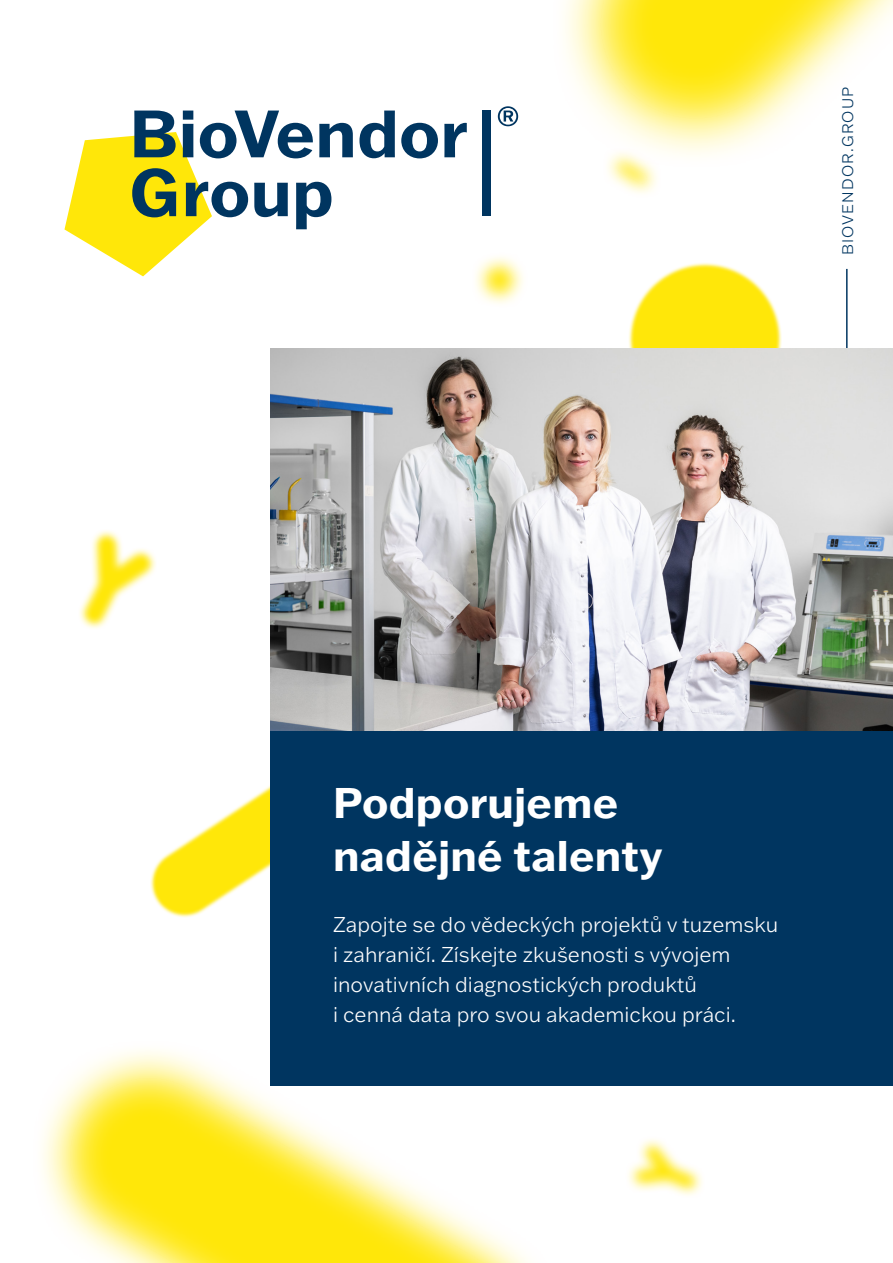
<style>
.page{position:relative;width:893px;height:1263px;background:#fff}
.page>*{position:absolute;margin:0;border:0;box-sizing:border-box;transform-origin:0 0}
.t1{font:700 42px/52.5px "Franklin Gothic ATF";letter-spacing:.005em;color:#fff}
.t2{font:300 21px/30px "Franklin Gothic ATF";color:#fff}
.t3{font:300 15px "Franklin Gothic ATF";letter-spacing:.08em;color:#003560}
</style>
<div class="page">
<svg style="left:150px;top:786px;width:120px;height:132px"></svg>
<svg style="left:628px;top:263px;width:154px;height:86px"></svg>
<div style="left:632px;top:266px;width:146px;height:146px;background:#ffe709;border-radius:50%"></div>
<hr style="left:846px;top:269px;width:2px;height:565px;background:#003560">
<img style="left:270px;top:349px;width:623px;height:382px">
<div style="left:270px;top:731px;width:623px;height:354px;background:#003560"></div>
<svg style="left:498px;top:106px;width:20px;height:20px"></svg>
<svg style="left:64px;top:111px;width:403px;height:165px"></svg>
<div style="left:482px;top:111px;width:8px;height:105px;background:#003560"></div>
<svg style="left:476px;top:257px;width:47px;height:47px"></svg>
<svg style="left:487px;top:266px;width:27px;height:28px"></svg>
<svg style="left:628px;top:1139px;width:74px;height:56px"></svg>
<svg style="left:636px;top:1146px;width:59px;height:43px"></svg>
<svg style="left:80px;top:531px;width:76px;height:97px"></svg>
<svg style="left:84px;top:536px;width:67px;height:88px"></svg>
<svg style="left:608px;top:167px;width:49px;height:26px"></svg>
<svg style="left:616px;top:167px;width:32px;height:18px"></svg>
<svg style="left:42px;top:1050px;width:523px;height:164px"></svg>
<svg style="left:59px;top:1067px;width:480px;height:196px"></svg>
<svg style="left:565px;top:0;width:209px;height:167px;fill:#fffef6"></svg>
<svg style="left:591px;top:0;width:302px;height:128px"></svg>
<p class="t3" style="left:838px;top:255px;width:170px;rotate:-90deg">BIOVENDOR.GROUP</p>
<p class="t1" style="left:333px;top:776px;width:331px">Podporujeme nadějné talenty</p>
<p class="t2" style="left:333px;top:909px;width:447px">Zapojte se do vědeckých projektů v tuzemsku i zahraničí. Získejte zkušenosti s vývojem inovativních diagnostických produktů</p>
<p class="t2" style="left:333px;top:999px;width:404px">i cenná data pro svou akademickou práci.</p>
</div>
